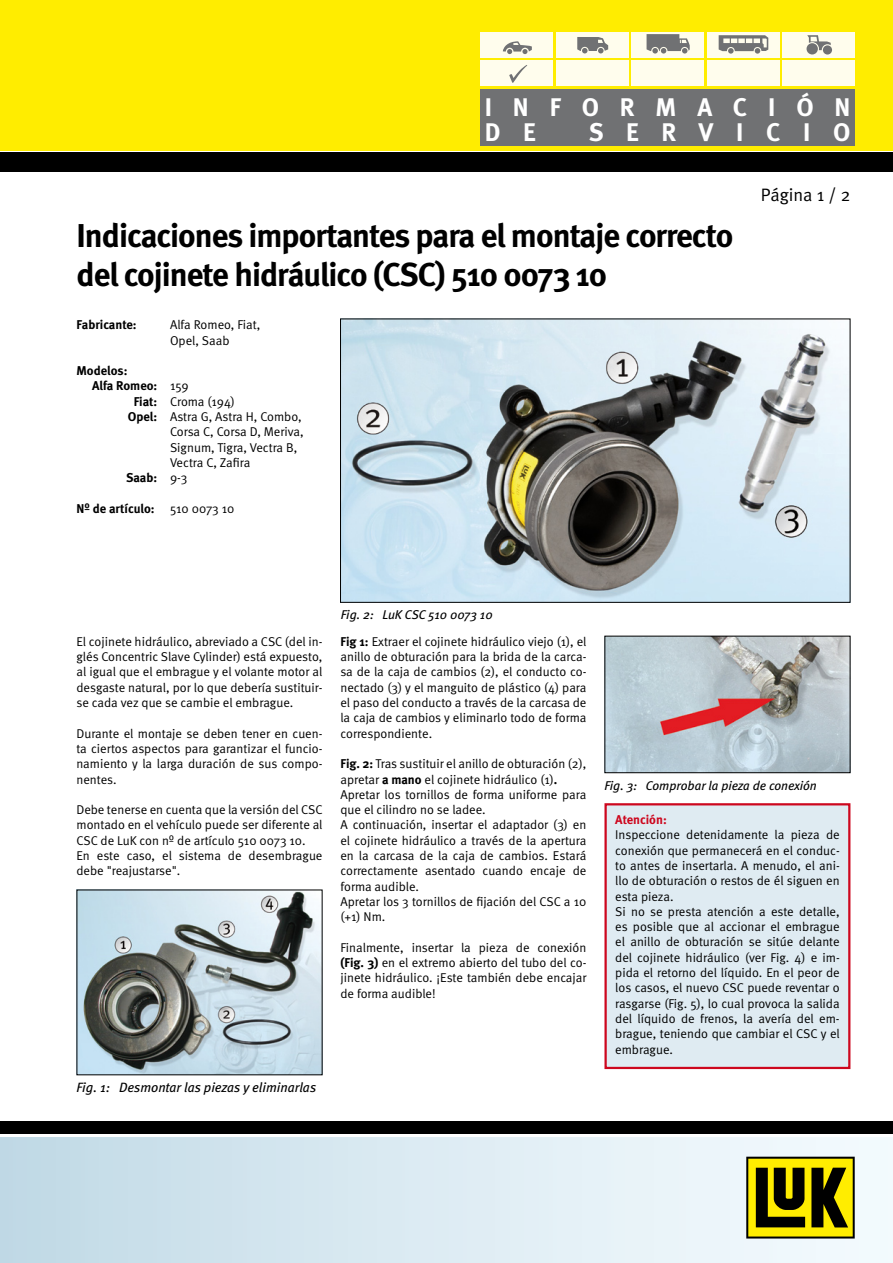
<style>
.page{position:relative;width:893px;height:1263px;background:#fff}
.page>*{position:absolute;margin:0;border:0;box-sizing:border-box;transform-origin:0 0}
.t1{font:700 33px/39.6px "Meta";letter-spacing:-.03em;color:#000}
.t2{font:700 25.5px/25.5px "Meta";letter-spacing:.82em;color:#fff}
.t3{font:700 25.5px "Meta";letter-spacing:.89em;color:#fff}
.t4{font:18px "Meta Normal";color:#000}
.t5{font:italic 13.5px "Meta";color:#000}
.t6{font:12.75px/15.3px "Meta Normal";color:#000}
.t7{font:700 12.75px/15.3px "Meta";color:#000}
.t8{font:italic 12.75px "Meta";color:#000}
.t9{font:700 12.75px "Meta";color:#cd071e}
.s1{font-family:"Meta Normal";font-weight:400}
.s2{font-family:"Meta";font-weight:700}
</style>
<div class="page">
<img style="left:342px;top:321px;width:506px;height:280px">
<div style="left:340px;top:319px;width:510px;height:284px;border:1px solid #000"></div>
<img style="left:79px;top:891px;width:241px;height:182px">
<img style="left:606px;top:638px;width:242px;height:133px">
<div style="left:604px;top:636px;width:246px;height:137px;border:1px solid #000"></div>
<div style="left:606px;top:804px;width:243px;height:264px;background:#dfebf2"></div>
<div style="left:604px;top:803px;width:246px;height:266px;border:2px solid #cd071e"></div>
<div style="left:0;top:1137px;width:893px;height:126px;background:linear-gradient(to right,#c2dae6,#f7fcff)"></div>
<div style="left:0;top:1121px;width:893px;height:13px;background:#000"></div>
<div style="left:0;top:152px;width:893px;height:19px;background:#000"></div>
<div style="left:0;top:0;width:893px;height:150px;background:#ffed00"></div>
<div style="left:480px;top:61px;width:73px;height:25px;background:#fffded"></div>
<div style="left:556px;top:61px;width:72px;height:25px;background:#fffded"></div>
<div style="left:631px;top:61px;width:73px;height:25px;background:#fffded"></div>
<div style="left:707px;top:61px;width:72px;height:25px;background:#fffded"></div>
<div style="left:782px;top:61px;width:73px;height:25px;background:#fffded"></div>
<div style="left:480px;top:32px;width:73px;height:25px;background:#fffded"></div>
<div style="left:556px;top:32px;width:72px;height:25px;background:#fffded"></div>
<div style="left:631px;top:32px;width:73px;height:25px;background:#fffded"></div>
<div style="left:707px;top:32px;width:72px;height:25px;background:#fffded"></div>
<div style="left:782px;top:32px;width:73px;height:25px;background:#fffded"></div>
<svg style="left:746px;top:1157px;width:109px;height:81px;background:#837901"></svg>
<svg style="left:503px;top:41px;width:29px;height:13px"></svg>
<svg style="left:577px;top:37px;width:31px;height:16px"></svg>
<svg style="left:647px;top:34px;width:43px;height:20px"></svg>
<svg style="left:719px;top:35px;width:49px;height:19px"></svg>
<svg style="left:806px;top:35px;width:26px;height:20px"></svg>
<div style="left:480px;top:89px;width:375px;height:57px;background:#707173"></div>
<svg style="left:509px;top:65px;width:18px;height:18px"></svg>
<h2 class="t2" style="left:485px;top:93px;width:367px">INFORMACIÓN<br>D E</h2>
<h2 class="t3" style="left:589px;top:116px;width:263px">SERVICIO</h2>
<h1 class="t1" style="left:77px;top:215px;width:658px">Indicaciones importantes para el montaje correcto del cojinete hidráulico (CSC) 510 0073 10</h1>
<p class="t7" style="left:77px;top:317px;width:62px">Fabricante:</p>
<p class="t6" style="left:170px;top:317px;width:92px">Alfa Romeo, Fiat,<br>Opel, Saab</p>
<p class="t7" style="left:92px;top:363px;width:98px;text-indent:-16px">Modelos:<br>Alfa Romeo: <span class="s1">159</span></p>
<p class="t6" style="left:134px;top:393px;width:103px"><span class="s2">Fiat:</span> Croma (194)</p>
<p class="t6" style="left:128px;top:409px;width:175px"><span class="s2">Opel:</span> Astra G, Astra H, Combo,</p>
<p class="t6" style="left:170px;top:424px;width:135px">Corsa C, Corsa D, Meriva,</p>
<p class="t6" style="left:170px;top:439px;width:129px">Signum, Tigra, Vectra B,</p>
<p class="t6" style="left:170px;top:455px;width:82px">Vectra C, Zafira</p>
<p class="t7" style="left:126px;top:470px;width:63px">Saab: <span class="s1">9-3</span></p>
<p class="t7" style="left:76px;top:500px;width:159px">Nº de artículo: <span class="s1">510 0073 10</span></p>
<h3 class="t4" style="left:761px;top:184px;width:91px">Página 1 / 2</h3>
<p class="t8" style="left:341px;top:607px;width:153px">Fig. 2: LuK CSC 510 0073 10</p>
<p class="t6" style="left:76px;top:634px;width:248px;text-align:justify">El cojinete hidráulico, abreviado a CSC (del in&shy;glés Concentric Slave Cylinder) está expuesto, al igual que el embrague y el volante motor al desgaste natural, por lo que debería sustituir&shy;se cada vez que se cambie el embrague.</p>
<p class="t6" style="left:76px;top:725px;width:247px;text-align:justify">Durante el montaje se deben tener en cuen&shy;ta ciertos aspectos para garantizar el funcio&shy;namiento y la larga duración de sus compo&shy;nentes.</p>
<p class="t6" style="left:76px;top:802px;width:248px">Debe tenerse en cuenta que la versión del CSC montado en el vehículo puede ser diferente al CSC de LuK con nº de artículo 510 0073 10.<br>En este caso, el sistema de desembrague debe "reajustarse".</p>
<p class="t6" style="left:340px;top:634px;width:248px;text-align:justify"><span class="s2">Fig 1:</span> Extraer el cojinete hidráulico viejo (1), el anillo de obturación para la brida de la carca&shy;sa de la caja de cambios (2), el conducto co&shy;nectado (3) y el manguito de plástico (4) para el paso del conducto a través de la carcasa de la caja de cambios y eliminarlo todo de forma correspondiente.</p>
<p class="t6" style="left:340px;top:756px;width:247px"><span class="s2">Fig. 2:</span> Tras sustituir el anillo de obturación (2), apretar <span class="s2">a mano</span> el cojinete hidráulico (1)<span class="s2">.<br></span>Apretar los tornillos de forma uniforme para que el cilindro no se ladee.<br>A continuación, insertar el adaptador (3) en el cojinete hidráulico a través de la apertura en la carcasa de la caja de cambios. Estará correctamente asentado cuando encaje de forma audible.<br>Apretar los 3 tornillos de fijación del CSC a 10 (+1) Nm.</p>
<p class="t6" style="left:340px;top:940px;width:247px;text-align:justify">Finalmente, insertar la pieza de conexión <span class="s2">(Fig. 3)</span> en el extremo abierto del tubo del co&shy;jinete hidráulico. ¡Este también debe encajar de forma audible!</p>
<p class="t5" style="left:77px;top:1079px;width:241px">Fig. 1: Desmontar las piezas y eliminarlas</p>
<p class="t8" style="left:604px;top:777px;width:214px">Fig. 3: Comprobar la pieza de conexión</p>
<p class="t9" style="left:615px;top:811px;width:53px">Atención:</p>
<p class="t6" style="left:615px;top:827px;width:226px">Inspeccione detenidamente la pieza de conexión que permanecerá en el conduc&shy;to antes de insertarla. A menudo, el ani&shy;llo de obturación o restos de él siguen en esta pieza.<br>Si no se presta atención a este detalle, es posible que al accionar el embrague el anillo de obturación se sitúe delante del cojinete hidráulico (ver Fig. 4) e im&shy;pida el retorno del líquido. En el peor de los casos, el nuevo CSC puede reventar o rasgarse (Fig. 5), lo cual provoca la salida del líquido de frenos, la avería del em&shy;brague, teniendo que cambiar el CSC y el embrague.</p>
</div>
